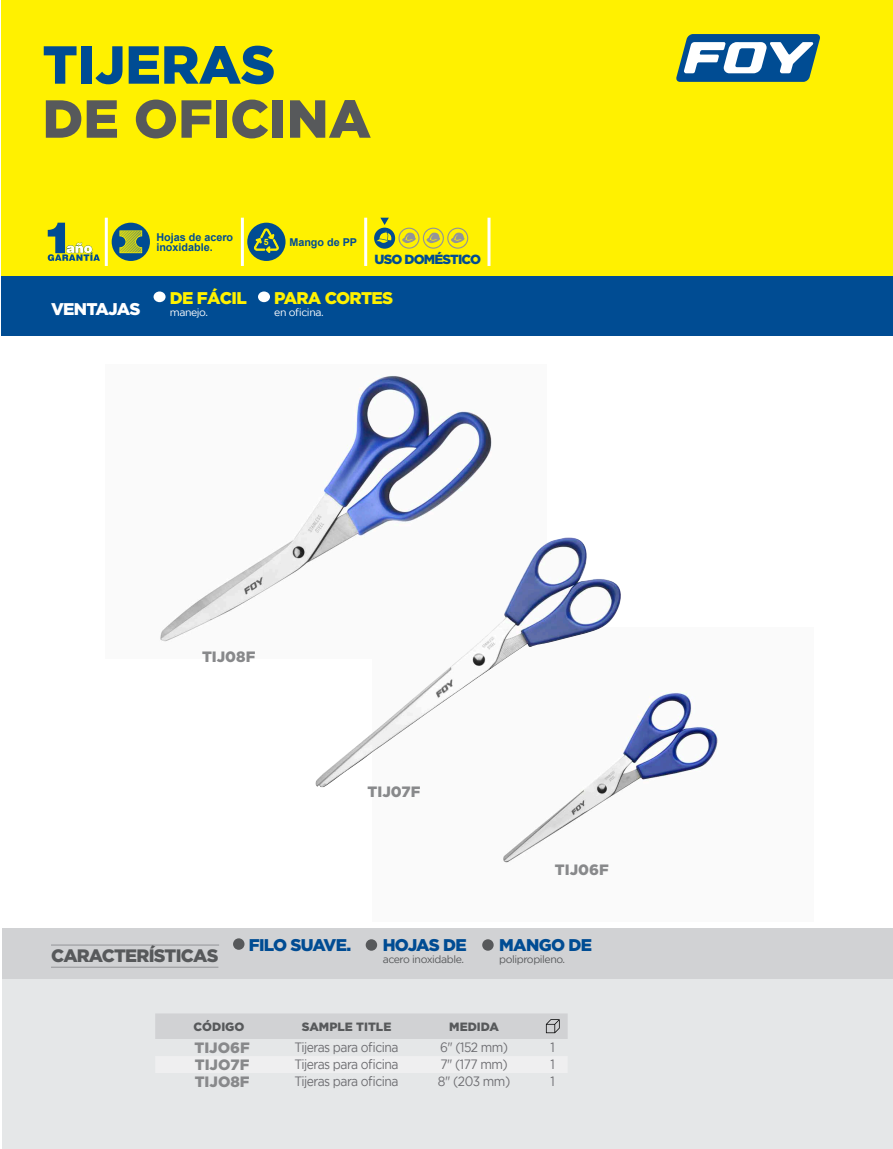
<style>
.page{position:relative;width:893px;height:1149px;background:#fff}
.page>*{position:absolute;margin:0;border:0;box-sizing:border-box;transform-origin:0 0}
.t1{font:900 53.4px "Gotham";color:#57595b}
.t2{font:900 53.4px "Gotham";color:#004c93}
.t3{font:900 18px "Gotham";letter-spacing:-.04em;color:#57595b}
.t4{font:900 16.95px "Gotham";letter-spacing:-.04em;color:#004c93}
.t5{font:900 16.95px "Gotham";letter-spacing:-.04em;color:#fff100}
.t6{font:900 16.95px "Gotham";letter-spacing:-.04em;color:#fff}
.t7{font:900 15px "Gotham";color:#88898b}
.t8{font:13.5px "Gotham";letter-spacing:-.04em;color:#6d6d71;scale:.9 1}
.t9{font:900 13.2px "Gotham";letter-spacing:-.06em;color:#004c93}
.t10{font:900 12px "Gotham";color:#57595b}
.t11{font:700 10.8px/10.8px "Arial";color:#004c93}
.t12{font:10.5px "Gotham";letter-spacing:-.04em;color:#57595b}
.t13{font:10.5px "Gotham";letter-spacing:-.04em;color:#fff}
.t14{font:700 8.7px "Arial";color:#fff100}
</style>
<div class="page">
<div style="left:1px;top:0;width:892px;height:276px;background:#fff100"></div>
<div style="left:1px;top:276px;width:892px;height:60px;background:#004c93"></div>
<svg style="left:676px;top:34px;width:144px;height:48px;background:#6290a7"></svg>
<div style="left:2px;top:957px;width:891px;height:191px;background:#e5e7e8"></div>
<div style="left:2px;top:927px;width:891px;height:51px;background:#d1d2d4"></div>
<hr style="left:105px;top:217px;width:3px;height:49px;background:#fff">
<hr style="left:241px;top:217px;width:3px;height:49px;background:#fff">
<hr style="left:364px;top:217px;width:3px;height:49px;background:#fff">
<hr style="left:487px;top:217px;width:3px;height:49px;background:#fff">
<svg style="left:48px;top:222px;width:52px;height:39px"></svg>
<div style="left:112px;top:222px;width:38px;height:39px;background:#004c93;border-radius:50%"></div>
<svg style="left:119px;top:230px;width:24px;height:24px"></svg>
<div style="left:247px;top:222px;width:39px;height:39px;background:#004c93;border-radius:50%"></div>
<svg style="left:253px;top:227px;width:26px;height:26px"></svg>
<div style="left:374px;top:227px;width:21px;height:21px;background:#004c93;border-radius:50%"></div>
<svg style="left:380px;top:217px;width:9px;height:8px"></svg>
<svg style="left:376px;top:232px;width:15px;height:11px"></svg>
<svg style="left:398px;top:227px;width:70px;height:21px"></svg>
<hr style="left:51px;top:944px;width:168px;height:1px;background:#939498">
<hr style="left:51px;top:966px;width:167px;height:1px;background:#939498">
<div style="left:154px;top:291px;width:12px;height:11px;background:#fff;border-radius:50%"></div>
<div style="left:258px;top:291px;width:12px;height:11px;background:#fff;border-radius:50%"></div>
<div style="left:233px;top:938px;width:11px;height:11px;background:#57595b;border-radius:50%"></div>
<div style="left:366px;top:938px;width:11px;height:12px;background:#57595b;border-radius:50%"></div>
<div style="left:482px;top:938px;width:12px;height:12px;background:#57595b;border-radius:50%"></div>
<div style="left:155px;top:1013px;width:413px;height:25px;background:#d1d2d4"></div>
<img style="left:160px;top:375px;width:332px;height:267px">
<img style="left:503px;top:691px;width:215px;height:172px">
<img style="left:310px;top:537px;width:312px;height:249px">
<h1 class="t2" style="left:43px;top:34px;width:234px">TIJERAS</h1>
<h1 class="t1" style="left:43px;top:88px;width:330px">DE OFICINA</h1>
<p class="t6" style="left:51px;top:299px;width:91px">VENTAJAS</p>
<p class="t11" style="left:156px;top:231px;width:78px">Hojas de acero inoxidable.</p>
<p class="t14" style="left:264px;top:236px;width:6px">5</p>
<p class="t11" style="left:289px;top:237px;width:69px">Mango de PP</p>
<p class="t9" style="left:374px;top:251px;width:108px">USO DOMÉSTICO</p>
<p class="t5" style="left:170px;top:288px;width:79px">DE FÁCIL</p>
<p class="t13" style="left:170px;top:306px;width:40px">manejo.</p>
<p class="t5" style="left:274px;top:288px;width:120px">PARA CORTES</p>
<p class="t13" style="left:274px;top:306px;width:51px">en oficina.</p>
<p class="t7" style="left:202px;top:647px;width:55px">TIJ08F</p>
<p class="t7" style="left:368px;top:783px;width:54px">TIJ07F</p>
<h2 class="t3" style="left:51px;top:944px;width:169px">CARACTERÍSTICAS</h2>
<p class="t4" style="left:249px;top:934px;width:104px">FILO SUAVE.</p>
<p class="t4" style="left:383px;top:934px;width:86px">HOJAS DE</p>
<p class="t12" style="left:383px;top:952px;width:83px">acero inoxidable.</p>
<p class="t7" style="left:555px;top:860px;width:55px">TIJ06F</p>
<p class="t4" style="left:499px;top:934px;width:94px">MANGO DE</p>
<p class="t12" style="left:499px;top:952px;width:67px">polipropileno.</p>
<p class="t10" style="left:193px;top:1019px;width:53px">CÓDIGO</p>
<p class="t10" style="left:302px;top:1019px;width:91px">SAMPLE TITLE</p>
<p class="t10" style="left:449px;top:1019px;width:51px">MEDIDA</p>
<p class="t7" style="left:194px;top:1038px;width:57px">TIJO6F</p>
<p class="t8" style="left:294px;top:1039px;width:117px">Tijeras para oficina</p>
<p class="t8" style="left:440px;top:1039px;width:77px">6" (152 mm)</p>
<p class="t8" style="left:551px;top:1039px;width:6px">1</p>
<p class="t7" style="left:195px;top:1055px;width:56px">TIJO7F</p>
<p class="t8" style="left:294px;top:1056px;width:117px">Tijeras para oficina</p>
<p class="t8" style="left:440px;top:1056px;width:77px">7" (177 mm)</p>
<p class="t8" style="left:551px;top:1056px;width:6px">1</p>
<p class="t7" style="left:195px;top:1072px;width:56px">TIJO8F</p>
<p class="t8" style="left:294px;top:1073px;width:117px">Tijeras para oficina</p>
<p class="t8" style="left:438px;top:1073px;width:82px">8" (203 mm)</p>
<p class="t8" style="left:551px;top:1073px;width:6px">1</p>
</div>
